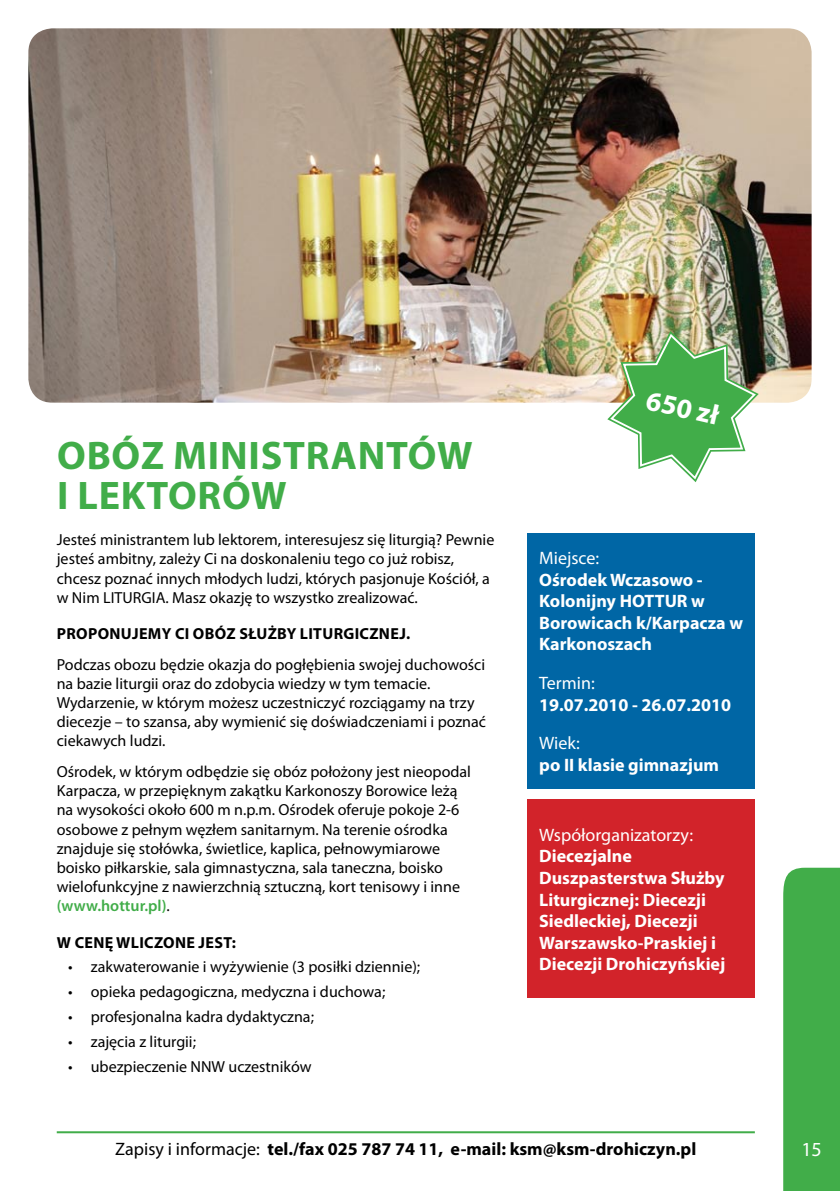
<style>
.page{position:relative;width:840px;height:1191px;background:#fff}
.page>*{position:absolute;margin:0;border:0;box-sizing:border-box;transform-origin:0 0}
.t1{font:700 40px "Myriad Pro";color:#41ad49}
.t2{font:700 28px "Myriad Pro";color:#fff}
.t3{font:20px "Myriad Pro";color:#fff}
.t4{font:700 18px/21.6px "Myriad Pro";color:#fff}
.t5{font:700 18px "Myriad Pro";color:#000}
.t6{font:18px "Myriad Pro";color:#fff}
.t7{font:16px/19.2px "Myriad Pro";color:#000}
.t8{font:700 16px "Myriad Pro";letter-spacing:.02em;color:#000}
.s1{font-weight:600;color:#41ad49}
.s2{font-weight:400}
</style>
<div class="page">
<svg style="left:783px;top:867px;width:56px;height:324px;background:#45af4d"></svg>
<hr style="left:57px;top:1131px;width:697px;height:2px;background:#41ad49">
<div style="left:527px;top:799px;width:227px;height:199px;background:#d2232a"></div>
<img style="left:28px;top:28px;width:783px;height:375px">
<div style="left:527px;top:533px;width:227px;height:255px;background:#0066a5"></div>
<img style="left:607px;top:331px;width:151px;height:151px">
<h1 class="t1" style="left:57px;top:430px;width:28px">obóz</h1>
<h1 class="t1" style="left:173px;top:430px;width:26px">ministrantów</h1>
<h1 class="t1" style="left:57px;top:470px;width:69px">i lektorów</h1>
<p class="t7" style="left:57px;top:530px;width:439px">Jesteś ministrantem lub lektorem, interesujesz się liturgią? Pewnie jesteś ambitny, zależy Ci na doskonaleniu tego co już robisz, chcesz poznać innych młodych ludzi, których pasjonuje Kościół, a w Nim LITURGIA. Masz okazję to wszystko zrealizować.</p>
<p class="t8" style="left:57px;top:623px;width:21px">Proponujem</p>
<p class="t8" style="left:162px;top:623px;width:250px">y Ci OBÓZ SŁUŻBY LITURGICZNEJ.</p>
<p class="t7" style="left:57px;top:654px;width:430px">Podczas obozu będzie okazja do pogłębienia swojej duchowości na bazie liturgii oraz do zdobycia wiedzy w tym temacie.<br>Wydarzenie, w którym możesz uczestniczyć rozciągamy na trzy diecezje – to szansa, aby wymienić się doświadczeniami i poznać ciekawych ludzi.</p>
<p class="t7" style="left:57px;top:761px;width:415px">Ośrodek, w którym odbędzie się obóz położony jest nieopodal Karpacza, w przepięknym zakątku Karkonoszy Borowice leżą na wysokości około 600 m n.p.m. Ośrodek oferuje pokoje 2-6 osobowe z pełnym węzłem sanitarnym. Na terenie ośrodka znajduje się stołówka, świetlice, kaplica, pełnowymiarowe boisko piłkarskie, sala gimnastyczna, sala taneczna, boisko wielofunkcyjne z nawierzchnią sztuczną, kort tenisowy i inne <span class="s1">(www.hottur.pl)</span>.</p>
<p class="t8" style="left:57px;top:931px;width:29px">W cenę</p>
<p class="t8" style="left:116px;top:931px;width:34px">wliczone</p>
<p class="t8" style="left:198px;top:931px;width:10px">jest</p>
<p class="t8" style="left:231px;top:931px;width:6px">:</p>
<p class="t7" style="left:68px;top:957px;width:353px">• zakwaterowanie i wyżywienie (3 posiłki dziennie);</p>
<p class="t7" style="left:68px;top:982px;width:318px">• opieka pedagogiczna, medyczna i duchowa;</p>
<p class="t7" style="left:68px;top:1007px;width:247px">• profesjonalna kadra dydaktyczna;</p>
<p class="t7" style="left:68px;top:1031px;width:129px">• zajęcia z liturgii;</p>
<p class="t7" style="left:68px;top:1056px;width:245px">• ubezpieczenie NNW uczestników</p>
<h2 class="t2" style="left:650px;top:381px;width:81px;rotate:13deg">650 zł</h2>
<p class="t6" style="left:539px;top:547px;width:62px">Miejsce:</p>
<p class="t4" style="left:539px;top:568px;width:205px">Ośrodek Wczasowo -<br>Kolonijny HOTTUR w<br>Borowicach k/Karpacza w<br>Karkonoszach</p>
<p class="t6" style="left:539px;top:672px;width:57px">Termin:</p>
<p class="t4" style="left:539px;top:693px;width:193px">19.07.2010 - 26.07.2010</p>
<p class="t6" style="left:539px;top:732px;width:42px">Wiek:</p>
<p class="t4" style="left:539px;top:753px;width:181px">po II klasie gimnazjum</p>
<p class="t6" style="left:539px;top:823px;width:155px">Współorganizatorzy:</p>
<p class="t4" style="left:539px;top:845px;width:187px">Diecezjalne<br>Duszpasterstwa Służby<br>Liturgicznej: Diecezji<br>Siedleckiej, Diecezji<br>Warszawsko-Praskiej i<br>Diecezji Drohiczyńskiej</p>
<p class="t5" style="left:115px;top:1137px;width:582px"><span class="s2">Zapisy i informacje:</span> tel./fax 025 787 74 11, e-mail: ksm@ksm-drohiczyn.pl</p>
<p class="t3" style="left:800px;top:1136px;width:22px">15</p>
</div>
